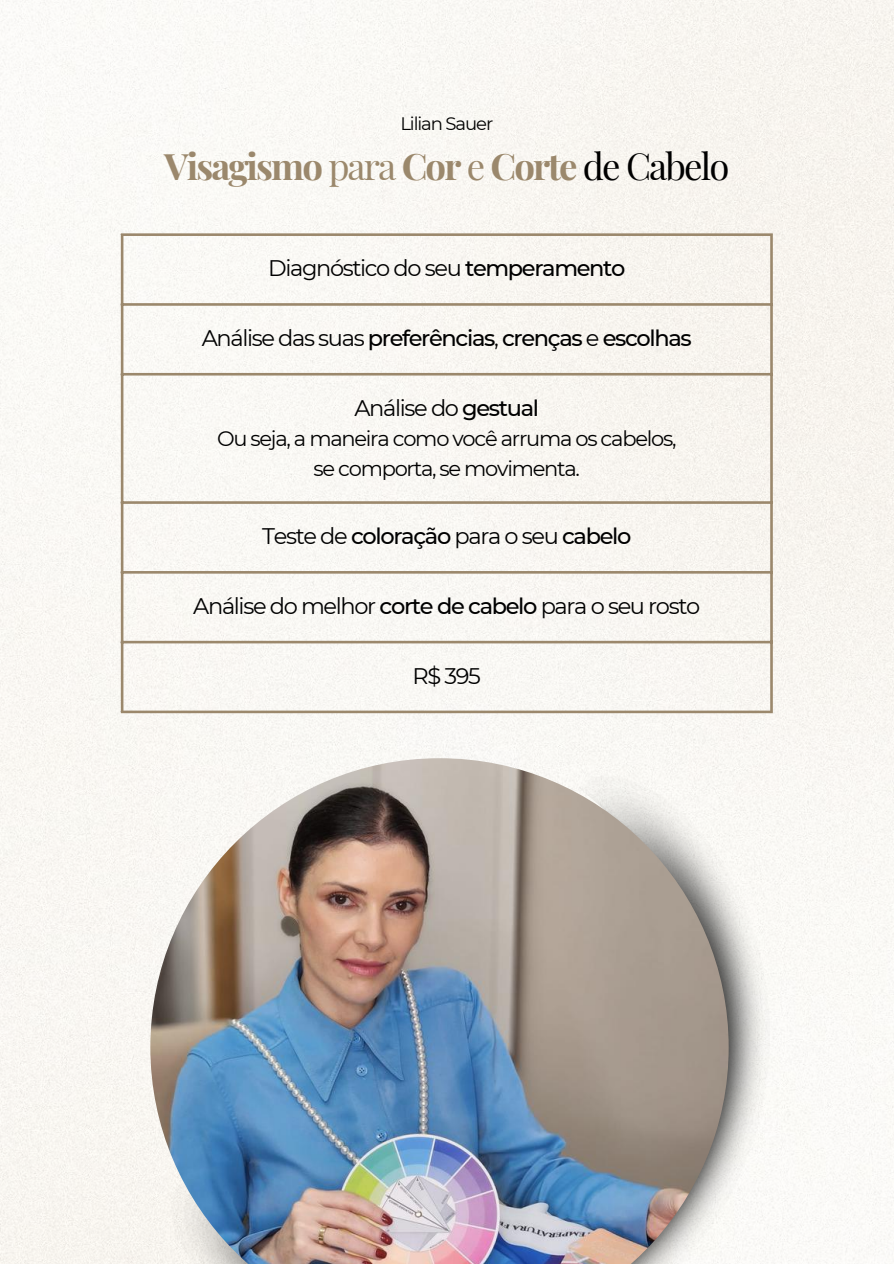
<style>
.page{position:relative;width:894px;height:1264px;background:#fff}
.page>*{position:absolute;margin:0;border:0;box-sizing:border-box;transform-origin:0 0}
.t1{font:700 36.45px "Playfair Display";letter-spacing:-.05em;color:#9b886c}
.t2{font:22.5px "Montserrat";letter-spacing:-.06em;color:#000}
.t3{font:500 22.5px "Montserrat";letter-spacing:-.06em;color:#000}
.t4{font:21px/29.2px "Montserrat";letter-spacing:-.06em;color:#000;text-align:center}
.t5{font:18px "Montserrat";letter-spacing:-.06em;color:#000}
.s1{font-weight:400}
.s2{font-weight:400;color:#000}
.s3{font-weight:500}
</style>
<div class="page">
<div style="left:0;top:0;width:893px;height:1263px;background:#f9f7f3"></div>
<img style="left:728px;top:775px;width:41px;height:488px">
<img style="left:150px;top:758px;width:578px;height:505px">
<hr style="left:121px;top:236px;width:2px;height:474px;background:#9b886c">
<hr style="left:770px;top:236px;width:2px;height:474px;background:#9b886c">
<hr style="left:121px;top:233px;width:651px;height:3px;background:#9b886c">
<hr style="left:121px;top:303px;width:651px;height:3px;background:#9b886c">
<hr style="left:121px;top:373px;width:651px;height:2px;background:#9b886c">
<hr style="left:121px;top:501px;width:651px;height:3px;background:#9b886c">
<hr style="left:121px;top:571px;width:651px;height:2px;background:#9b886c">
<hr style="left:121px;top:641px;width:651px;height:2px;background:#9b886c">
<hr style="left:121px;top:710px;width:651px;height:3px;background:#9b886c">
<p class="t5" style="left:400px;top:113px;width:94px">Lilian Sauer</p>
<h1 class="t1" style="left:164px;top:141px;width:566px">Visagismo <span class="s1">para</span> Cor <span class="s1">e</span> Corte <span class="s2">de Cabelo</span></h1>
<p class="t2" style="left:268px;top:255px;width:359px">Diagnóstico do seu <span class="s3">temperamento</span></p>
<p class="t3" style="left:202px;top:324px;width:491px"><span class="s1">Análise das suas</span> preferências<span class="s1">,</span> crenças <span class="s1">e</span> escolhas</p>
<p class="t2" style="left:354px;top:394px;width:186px">Análise do <span class="s3">gestual</span></p>
<p class="t4" style="left:217px;top:424px;width:461px">Ou seja, a maneira como você arruma os cabelos, se comporta, se movimenta.</p>
<p class="t2" style="left:262px;top:522px;width:370px">Teste de <span class="s3">coloração</span> para o seu <span class="s3">cabelo</span></p>
<p class="t2" style="left:193px;top:592px;width:508px">Análise do melhor <span class="s3">corte de cabelo</span> para o seu rosto</p>
<p class="t2" style="left:412px;top:662px;width:70px">R$ 395</p>
</div>
